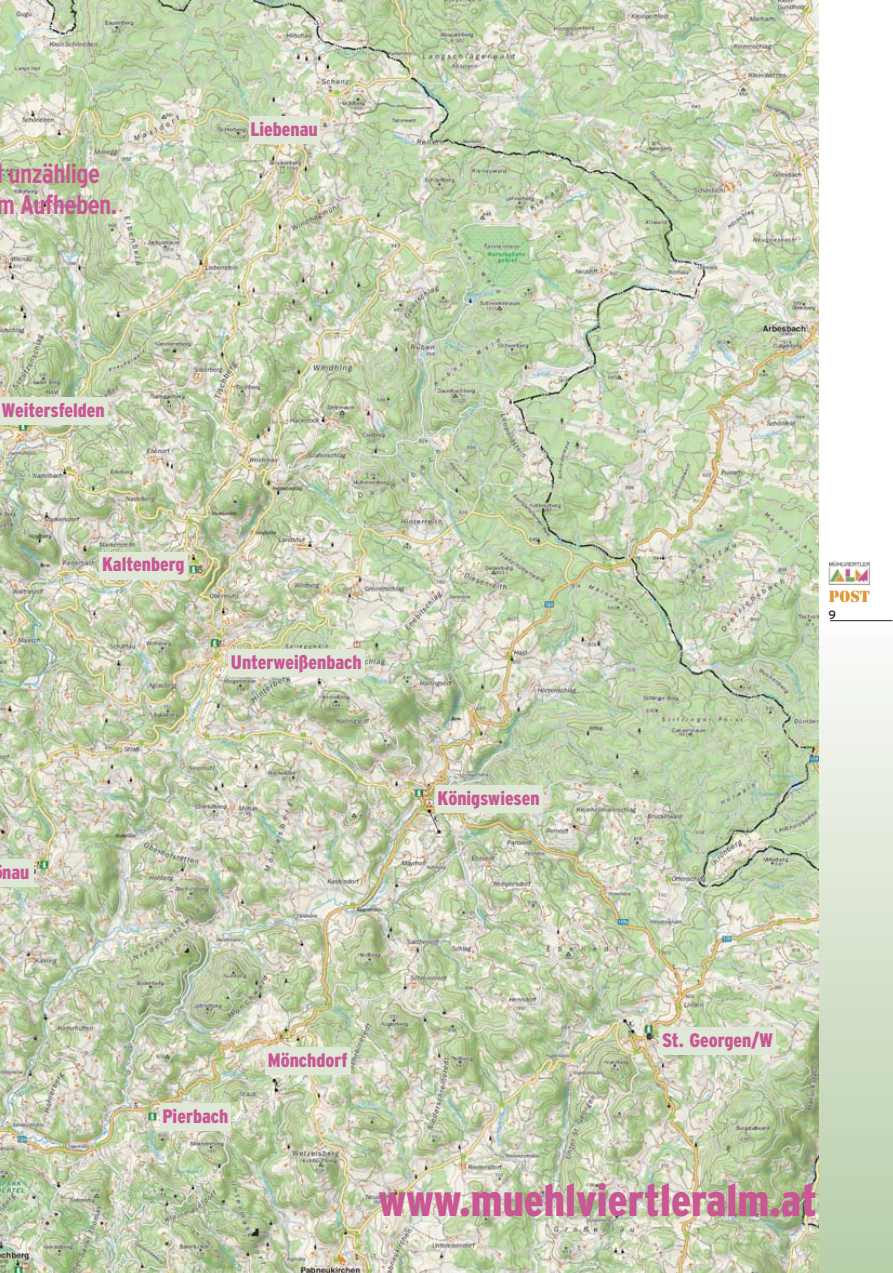
<style>
.page{position:relative;width:893px;height:1273px;background:#fff}
.page>*{position:absolute;margin:0;border:0;box-sizing:border-box;transform-origin:0 0}
.t1{font:900 condensed 45px "Interstate";color:#c85793}
.t2{font:700 condensed 27px/31.5px "Interstate";letter-spacing:-.02em;color:#c85793;text-align:center}
.t3{font:900 condensed 19.5px "Interstate";color:#c85793}
.t4{font:15.15px "Stencil";color:#e29738}
.t5{font:12px "Interstate";color:#231f20}
</style>
<div class="page">
<img style="left:0;top:0;width:893px;height:1273px">
<h2 class="t2" style="left:-4px;top:160px;width:122px">unzählige<br>m Aufheben.</h2>
<p class="t3" style="left:250px;top:122px;width:69px">Liebenau</p>
<p class="t3" style="left:2px;top:403px;width:105px">Weitersfelden</p>
<p class="t3" style="left:102px;top:557px;width:84px">Kaltenberg</p>
<p class="t3" style="left:231px;top:655px;width:132px">Unterweißenbach</p>
<p class="t3" style="left:2px;top:865px;width:29px">nau</p>
<p class="t3" style="left:437px;top:791px;width:104px">Königswiesen</p>
<p class="t4" style="left:828px;top:588px;width:43px">POST</p>
<p class="t5" style="left:828px;top:610px;width:9px">9</p>
<p class="t3" style="left:162px;top:1108px;width:68px">Pierbach</p>
<p class="t3" style="left:268px;top:1052px;width:81px">Mönchdorf</p>
<p class="t3" style="left:662px;top:1032px;width:113px">St. Georgen/W</p>
<h1 class="t1" style="left:378px;top:1183px;width:440px">www.muehlviertleralm.at</h1>
</div>
